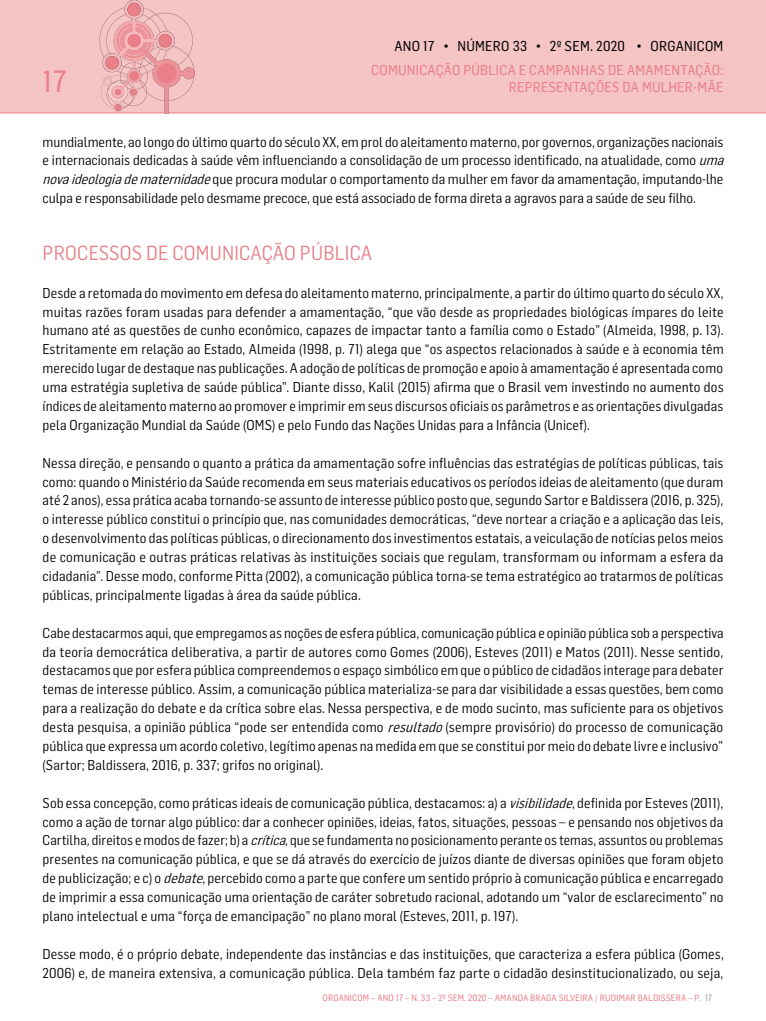
<style>
.page{position:relative;width:766px;height:1021px;background:#fff}
.page>*{position:absolute;margin:0;border:0;box-sizing:border-box;transform-origin:0 0}
.t1{font:30px "Flama Semicondensed Basic";color:#e97f89}
.t2{font:20px "Flama Semicondensed";letter-spacing:.01em;color:#e97f89}
.t3{font:14px/18.9px "Flama Semicondensed";color:#000;text-align:justify}
.t4{font:14px "Flama Semicondensed Basic";letter-spacing:.02em;color:#e97f89}
.t5{font:14px "Flama Semicondensed Basic";letter-spacing:.02em;color:#000}
.t6{font:9px "Flama Semicondensed Basic";letter-spacing:.02em;color:#e97f89}
.s1{font-style:italic}
.s2{color:#9d9d9c}
</style>
<div class="page">
<div style="left:0;top:0;width:765px;height:113px;background:#f5c4c5"></div>
<svg style="left:99px;top:0;width:96px;height:113px;background:#edb1b4"></svg>
<p class="t5" style="left:394px;top:37px;width:330px">ANO 17 • NÚMERO 33 • 2º SEM. 2020 • ORGANICOM</p>
<p class="t4" style="left:371px;top:61px;width:353px">COMUNICAÇÃO PÚBLICA E CAMPANHAS DE AMAMENTAÇÃO:</p>
<h1 class="t1" style="left:43px;top:62px;width:26px">17</h1>
<p class="t4" style="left:508px;top:78px;width:216px">REPRESENTAÇÕES DA MULHER-MÃE</p>
<p class="t3" style="left:43px;top:131px;width:686px;text-align:left">mundialmente, ao longo do último quarto do século XX, em prol do aleitamento materno, por governos, organizações nacionais e internacionais dedicadas à saúde vêm influenciando a consolidação de um processo identificado, na atualidade, como <span class="s1">uma novaideologiadematernidade</span>que procura modular o comportamento da mulher em favor da amamentação, imputando-lhe culpa e responsabilidade pelo desmame precoce, que está associado de forma direta a agravos para a saúde de seu filho.</p>
<h2 class="t2" style="left:43px;top:240px;width:331px">PROCESSOS DE COMUNICAÇÃO PÚBLICA</h2>
<p class="t3" style="left:43px;top:282px;width:682px">Desde a retomada do movimento em defesa do aleitamento materno, principalmente, a partir do último quarto do século XX, muitas razões foram usadas para defender a amamentação, “que vão desde as propriedades biológicas ímpares do leite humano até as questões de cunho econômico, capazes de impactar tanto a família como o Estado” (Almeida, 1998, p. 13).<br>Estritamente em relação ao Estado, Almeida (1998, p. 71) alega que “os aspectos relacionados à saúde e à economia têm merecido lugar de destaque nas publicações. A adoção de políticas de promoção e apoio à amamentação é apresentada como uma estratégia supletiva de saúde pública”. Diante disso, Kalil (2015) afirma que o Brasil vem investindo no aumento dos índices de aleitamento materno ao promover e imprimir em seus discursos oficiais os parâmetros e as orientações divulgadas pela Organização Mundial da Saúde (OMS) e pelo Fundo das Nações Unidas para a Infância (Unicef).</p>
<p class="t3" style="left:43px;top:452px;width:682px">Nessa direção, e pensando o quanto a prática da amamentação sofre influências das estratégias de políticas públicas, tais como: quando o Ministério da Saúde recomenda em seus materiais educativos os períodos ideias de aleitamento (que duram até 2 anos), essa prática acaba tornando-se assunto de interesse público posto que, segundo Sartor e Baldissera (2016, p. 325), o interesse público constitui o princípio que, nas comunidades democráticas, “deve nortear a criação e a aplicação das leis, o desenvolvimento das políticas públicas, o direcionamento dos investimentos estatais, a veiculação de notícias pelos meios de comunicação e outras práticas relativas às instituições sociais que regulam, transformam ou informam a esfera da cidadania”. Desse modo, conforme Pitta (2002), a comunicação pública torna-se tema estratégico ao tratarmos de políticas públicas, principalmente ligadas à área da saúde pública.</p>
<p class="t3" style="left:43px;top:622px;width:682px">Cabe destacarmos aqui, que empregamos as noções de esfera pública, comunicação pública e opinião pública sob a perspectiva da teoria democrática deliberativa, a partir de autores como Gomes (2006), Esteves (2011) e Matos (2011). Nesse sentido, destacamos que por esfera pública compreendemos o espaço simbólico em que o público de cidadãos interage para debater temas de interesse público. Assim, a comunicação pública materializa-se para dar visibilidade a essas questões, bem como para a realização do debate e da crítica sobre elas. Nessa perspectiva, e de modo sucinto, mas suficiente para os objetivos desta pesquisa, a opinião pública “pode ser entendida como <span class="s1">resultado</span>(sempre provisório) do processo de comunicação pública que expressa um acordo coletivo, legítimo apenas na medida em que se constitui por meio do debate livre e inclusivo” (Sartor; Baldissera, 2016, p. 337; grifos no original).</p>
<p class="t3" style="left:43px;top:792px;width:682px">Sob essa concepção, como práticas ideais de comunicação pública, destacamos: a) a <span class="s1">visibilidade</span>, definida por Esteves (2011), como a ação de tornar algo público: dar a conhecer opiniões, ideias, fatos, situações, pessoas – e pensando nos objetivos da Cartilha<span class="s1">,</span>direitos e modos de fazer; b) a <span class="s1">crítica</span>, que se fundamenta no posicionamento perante os temas, assuntos ou problemas presentes na comunicação pública, e que se dá através do exercício de juízos diante de diversas opiniões que foram objeto de publicização; e c) o <span class="s1">debate</span>, percebido como a parte que confere um sentido próprio à comunicação pública e encarregado de imprimir a essa comunicação uma orientação de caráter sobretudo racional, adotando um “valor de esclarecimento” no plano intelectual e uma “força de emancipação” no plano moral (Esteves, 2011, p. 197).</p>
<p class="t3" style="left:43px;top:943px;width:682px">Desse modo, é o próprio debate, independente das instâncias e das instituições, que caracteriza a esfera pública (Gomes,<br>2006) e, de maneira extensiva, a comunicação pública. Dela também faz parte o cidadão desinstitucionalizado, ou seja,</p>
<p class="t6" style="left:322px;top:992px;width:184px">ORGANICOM – ANO 17 – N. 33 – 2º SEM. 2020 – AMAN</p>
<p class="t6" style="left:517px;top:992px;width:24px">DA BRAGA</p>
<p class="t6" style="left:558px;top:992px;width:22px">SILVEIRA</p>
<p class="t6" style="left:595px;top:992px;width:27px">/ RUDIMAR</p>
<p class="t6" style="left:637px;top:992px;width:26px">BALDISSERA</p>
<p class="t6" style="left:688px;top:992px;width:26px">– P. <span class="s2">17</span></p>
</div>
